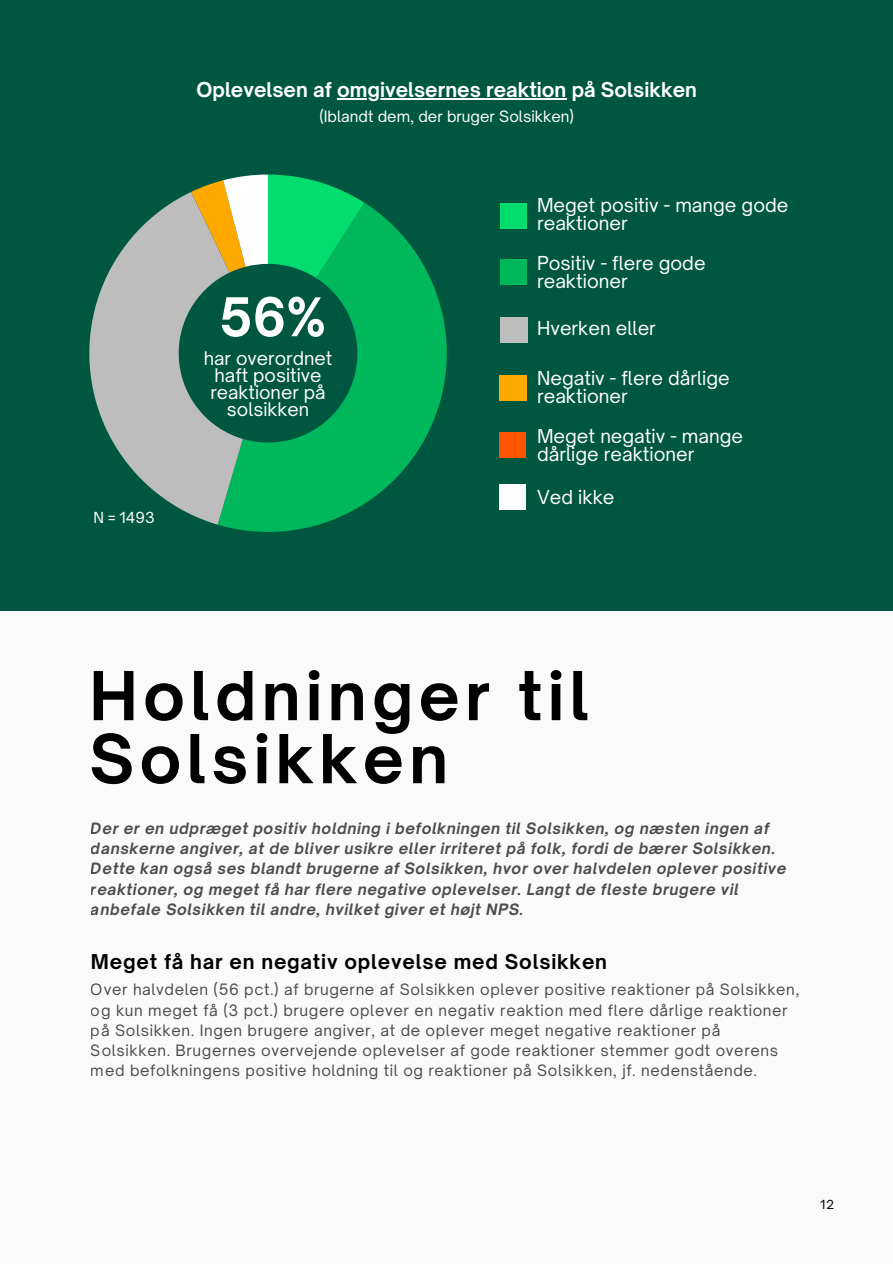
<style>
.page{position:relative;width:893px;height:1264px;background:#fff}
.page>*{position:absolute;margin:0;border:0;box-sizing:border-box;transform-origin:0 0}
.t1{font:700 64.5px/63px "Open Sauce One";letter-spacing:.08em;color:#000001}
.t2{font:700 51px "Open Sauce One";color:#fff}
.t3{font:700 19.5px "Open Sauce One";color:#fff}
.t4{font:700 19.5px "Open Sauce One";letter-spacing:.04em;color:#000}
.t5{font:18.45px/18px "Open Sauce One";color:#fff}
.t6{font:18px/16.8px "Open Sauce One";color:#fff;text-align:center}
.t7{font:15px/20.2px "Open Sauce One";letter-spacing:.04em;color:#000001}
.t8{font:italic 700 15px/20.2px "Open Sauce One";letter-spacing:.04em;color:#000001}
.t9{font:15px "Open Sauce One";color:#fff}
.t10{font:14.55px "Open Sauce One";color:#fff}
.t11{font:12px "Open Sauce One";color:#000}
</style>
<div class="page">
<div style="left:0;top:0;width:892px;height:1263px;background:#fafafa"></div>
<div style="left:0;top:0;width:892px;height:610px;background:#005740"></div>
<svg style="left:218px;top:203px;width:228px;height:329px;fill:#00b85c"></svg>
<svg style="left:89px;top:192px;width:154px;height:332px;fill:#bdbdbd"></svg>
<svg style="left:191px;top:174px;width:173px;height:104px;background:#5ec379"></svg>
<hr style="left:337px;top:99px;width:229px;height:1px;background:#fff">
<div style="left:500px;top:203px;width:26px;height:25px;background:#03dd70"></div>
<div style="left:500px;top:259px;width:26px;height:25px;background:#00b85c"></div>
<div style="left:500px;top:317px;width:27px;height:26px;background:#bdbdbd"></div>
<div style="left:499px;top:375px;width:27px;height:25px;background:#ffa800"></div>
<div style="left:499px;top:432px;width:27px;height:25px;background:#ff5400"></div>
<div style="left:499px;top:484px;width:27px;height:26px;background:#fff"></div>
<p class="t10" style="left:93px;top:508px;width:63px">N = 1493</p>
<h3 class="t3" style="left:196px;top:78px;width:502px">Oplevelsen af omgivelsernes reaktion på Solsikken</h3>
<p class="t9" style="left:319px;top:107px;width:256px">(Iblandt dem, der bruger Solsikken)</p>
<h2 class="t2" style="left:219px;top:285px;width:108px">56%</h2>
<p class="t6" style="left:204px;top:350px;width:130px">har overordnet haft positive reaktioner på solsikken</p>
<p class="t5" style="left:537px;top:196px;width:253px">Meget positiv - mange gode reaktioner</p>
<p class="t5" style="left:537px;top:253px;width:170px">Positiv - flere gode reaktioner</p>
<p class="t5" style="left:537px;top:319px;width:120px">Hverken eller</p>
<p class="t5" style="left:537px;top:369px;width:194px">Negativ - flere dårlige reaktioner</p>
<p class="t5" style="left:537px;top:426px;width:207px">Meget negativ - mange dårlige reaktioner</p>
<p class="t5" style="left:537px;top:488px;width:79px">Ved ikke</p>
<h1 class="t1" style="left:89px;top:664px;width:501px">Holdninger til<br>Solsikken</h1>
<p class="t8" style="left:91px;top:818px;width:696px">Der er en udpræget positiv holdning i befolkningen til Solsikken, og næsten ingen af danskerne angiver, at de bliver usikre eller irriteret på folk, fordi de bærer Solsikken.<br>Dette kan også ses blandt brugerne af Solsikken, hvor over halvdelen oplever positive reaktioner, og meget få har flere negative oplevelser. Langt de fleste brugere vil anbefale Solsikken til andre, hvilket giver et højt NPS.</p>
<h3 class="t4" style="left:91px;top:949px;width:517px">Meget få har en negativ oplevelse med Solsikken</h3>
<p class="t7" style="left:91px;top:979px;width:710px">Over halvdelen (56 pct.) af brugerne af Solsikken oplever positive reaktioner på Solsikken, og kun meget få (3 pct.) brugere oplever en negativ reaktion med flere dårlige reaktioner på Solsikken. Ingen brugere angiver, at de oplever meget negative reaktioner på Solsikken. Brugernes overvejende oplevelser af gode reaktioner stemmer godt overens med befolkningens positive holdning til og reaktioner på Solsikken, jf. nedenstående.</p>
<p class="t11" style="left:820px;top:1197px;width:16px">12</p>
</div>
